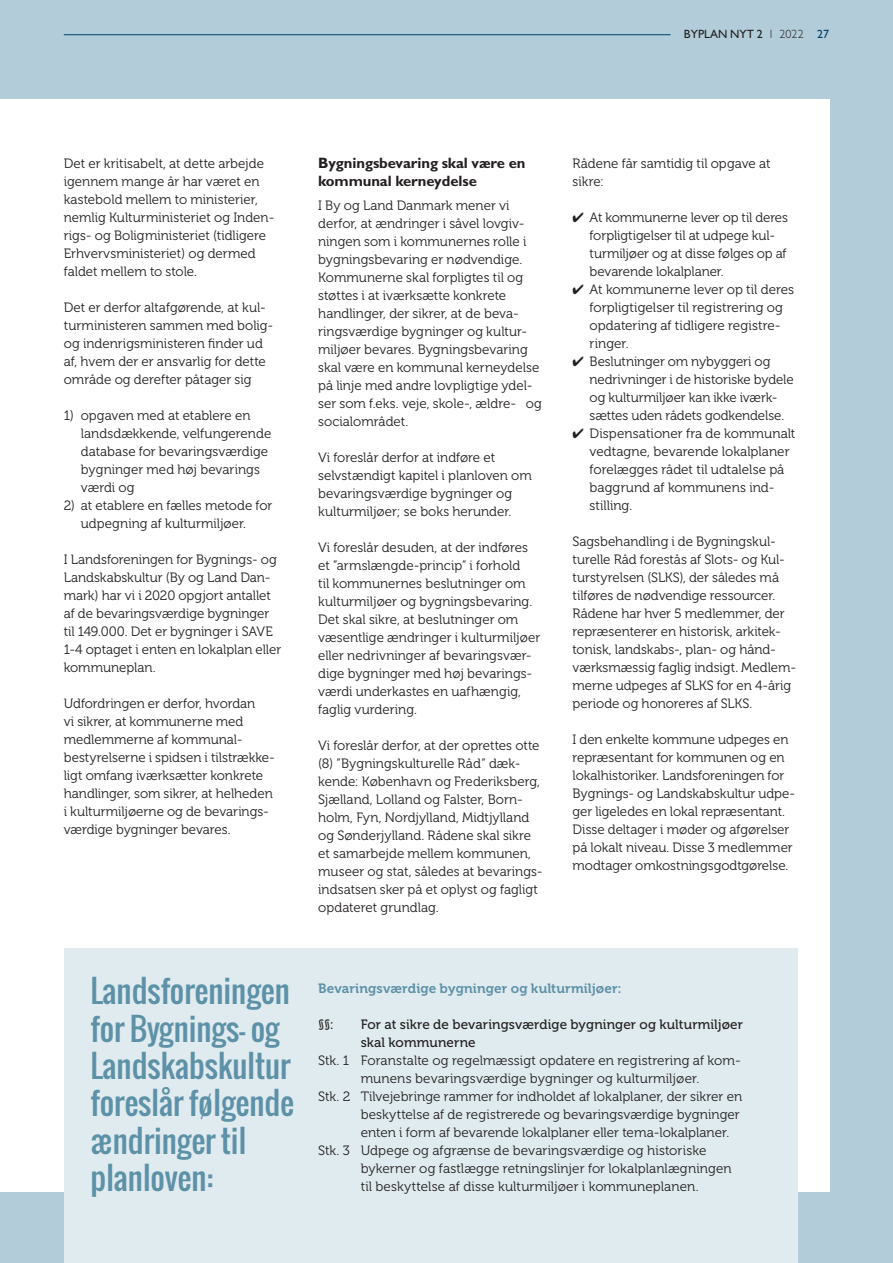
<style>
.page{position:relative;width:893px;height:1263px;background:#b3ccd9}
.page>*{position:absolute;margin:0;border:0;box-sizing:border-box;transform-origin:0 0}
.t1{font:31.2px/37.3px "Oswald";color:#5d91a7}
.t2{font:700 15px/18px "Gill Sans Std";letter-spacing:-.005em;color:#231f20}
.t3{font:13.5px/18px "Museo 300";color:#231f20}
.t4{font:13.5px/18px "Museo 500";letter-spacing:.005em;color:#231f20}
.t5{font:13.5px "Museo 700";letter-spacing:.01em;color:#5d91a7}
.t6{font:12px "Gill Sans Std";color:#231f20}
.s1{font-weight:300}
.s2{color:#00416b}
</style>
<div class="page">
<div style="left:0;top:99px;width:829px;height:1092px;background:#fff"></div>
<div style="left:64px;top:948px;width:733px;height:315px;background:#e0ebf0"></div>
<hr style="left:64px;top:34px;width:607px;height:1px;background:#00416b">
<p class="t6" style="left:684px;top:27px;width:147px">BYPLAN NYT 2 <span class="s1">1 2022</span> <span class="s2">27</span></p>
<p class="t3" style="left:64px;top:155px;width:212px">Det er kritisabelt, at dette arbejde igennem mange år har været en kastebold mellem to ministerier, nemlig Kulturministeriet og Inden&shy;rigs- og Boligministeriet (tidligere Erhvervsministeriet) og dermed faldet mellem to stole.</p>
<p class="t3" style="left:64px;top:299px;width:211px">Det er derfor altafgørende, at kul&shy;turministeren sammen med bolig&shy;og indenrigsministeren finder ud af, hvem der er ansvarlig for dette område og derefter påtager sig</p>
<p class="t3" style="left:81px;top:407px;width:192px;text-indent:-17px">1) opgaven med at etablere en landsdækkende, velfungerende database for bevaringsværdige bygninger med høj bevarings værdi og</p>
<p class="t3" style="left:81px;top:497px;width:193px;text-indent:-17px">2) at etablere en fælles metode for udpegning af kulturmiljøer.</p>
<p class="t3" style="left:64px;top:551px;width:219px">I Landsforeningen for Bygnings- og<br>Landskabskultur (By og Land Dan&shy;mark) har vi i 2020 opgjort antallet af de bevaringsværdige bygninger til 149.000. Det er bygninger i SAVE<br>1-4 optaget i enten en lokalplan eller kommuneplan.</p>
<p class="t3" style="left:64px;top:695px;width:213px">Udfordringen er derfor, hvordan<br>vi sikrer, at kommunerne med medlemmerne af kommunal&shy;bestyrelserne i spidsen i tilstrække&shy;ligt omfang iværksætter konkrete handlinger, som sikrer, at helheden i kulturmiljøerne og de bevarings&shy;værdige bygninger bevares.</p>
<h1 class="t1" style="left:91px;top:972px;width:205px">Landsforeningen for Bygnings- og<br>Landskabskultur foreslår følgende ændringer til planloven:</h1>
<p class="t2" style="left:318px;top:154px;width:209px">Bygningsbevaring skal være en kommunal kerneydelse</p>
<p class="t3" style="left:318px;top:197px;width:225px">I By og Land Danmark mener vi derfor, at ændringer i såvel lovgiv&shy;ningen som i kommunernes rolle i bygningsbevaring er nødvendige.<br>Kommunerne skal forpligtes til og støttes i at iværksætte konkrete handlinger, der sikrer, at de beva&shy;ringsværdige bygninger og kultur&shy;miljøer bevares. Bygningsbevaring skal være en kommunal kerneydelse på linje med andre lovpligtige ydel&shy;ser som f.eks. veje, skole-, ældre- og socialområdet.</p>
<p class="t3" style="left:318px;top:449px;width:215px">Vi foreslår derfor at indføre et selvstændigt kapitel i planloven om bevaringsværdige bygninger og kulturmiljøer; se boks herunder.</p>
<p class="t3" style="left:318px;top:539px;width:224px">Vi foreslår desuden, at der indføres et ”armslængde-princip” i forhold<br>til kommunernes beslutninger om kulturmiljøer og bygningsbevaring.<br>Det skal sikre, at beslutninger om væsentlige ændringer i kulturmiljøer eller nedrivninger af bevaringsvær&shy;dige bygninger med høj bevarings&shy;værdi underkastes en uafhængig, faglig vurdering.</p>
<p class="t3" style="left:318px;top:737px;width:226px">Vi foreslår derfor, at der oprettes otte (8) ”Bygningskulturelle Råd” dæk&shy;kende: København og Frederiksberg, Sjælland, Lolland og Falster, Born&shy;holm, Fyn, Nordjylland, Midtjylland og Sønderjylland. Rådene skal sikre et samarbejde mellem kommunen, museer og stat, således at bevarings&shy;indsatsen sker på et oplyst og fagligt opdateret grundlag.</p>
<p class="t3" style="left:573px;top:155px;width:199px">Rådene får samtidig til opgave at sikre:</p>
<p class="t3" style="left:590px;top:209px;width:200px;text-indent:-17px">✔ At kommunerne lever op til deres forpligtigelser til at udpege kul&shy;turmiljøer og at disse følges op af bevarende lokalplaner.</p>
<p class="t3" style="left:590px;top:281px;width:206px;text-indent:-17px">✔ At kommunerne lever op til deres forpligtigelser til registrering og opdatering af tidligere registre&shy;ringer.</p>
<p class="t3" style="left:590px;top:353px;width:206px;text-indent:-17px">✔ Beslutninger om nybyggeri og nedrivninger i de historiske bydele og kulturmiljøer kan ikke iværk&shy;sættes uden rådets godkendelse.</p>
<p class="t3" style="left:590px;top:425px;width:207px;text-indent:-17px">✔ Dispensationer fra de kommunalt vedtagne, bevarende lokalplaner forelægges rådet til udtalelse på baggrund af kommunens ind&shy;stilling.</p>
<p class="t3" style="left:573px;top:533px;width:225px">Sagsbehandling i de Bygningskul&shy;turelle Råd forestås af Slots- og Kul&shy;turstyrelsen (SLKS), der således må tilføres de nødvendige ressourcer.<br>Rådene har hver 5 medlemmer, der repræsenterer en historisk, arkitek&shy;tonisk, landskabs-, plan- og hånd&shy;værksmæssig faglig indsigt. Medlem&shy;merne udpeges af SLKS for en 4-årig periode og honoreres af SLKS.</p>
<p class="t3" style="left:573px;top:731px;width:224px">I den enkelte kommune udpeges en repræsentant for kommunen og en lokalhistoriker. Landsforeningen for Bygnings- og Landskabskultur udpe&shy;ger ligeledes en lokal repræsentant.<br>Disse deltager i møder og afgørelser på lokalt niveau. Disse 3 medlemmer modtager omkostningsgodtgørelse.</p>
<p class="t5" style="left:318px;top:981px;width:305px">Bevaringsværdige bygninger og kulturmiljøer:</p>
<p class="t4" style="left:318px;top:1015px;width:17px">§§:</p>
<p class="t4" style="left:361px;top:1015px;width:384px">For at sikre de bevaringsværdige bygninger og kulturmiljøer skal kommunerne</p>
<p class="t3" style="left:318px;top:1051px;width:424px">Stk. 1 Foranstalte og regelmæssigt opdatere en registrering af kom-</p>
<p class="t3" style="left:361px;top:1069px;width:340px">munens bevaringsværdige bygninger og kulturmiljøer.</p>
<p class="t3" style="left:318px;top:1087px;width:426px">Stk. 2 Tilvejebringe rammer for indholdet af lokalplaner, der sikrer en</p>
<p class="t3" style="left:361px;top:1105px;width:381px">beskyttelse af de registrerede og bevaringsværdige bygninger</p>
<p class="t3" style="left:361px;top:1123px;width:370px">enten i form af bevarende lokalplaner eller tema-lokalplaner.</p>
<p class="t3" style="left:318px;top:1141px;width:390px">Stk. 3 Udpege og afgrænse de bevaringsværdige og historiske</p>
<p class="t3" style="left:361px;top:1159px;width:372px">bykerner og fastlægge retningslinjer for lokalplanlægningen</p>
<p class="t3" style="left:361px;top:1177px;width:340px">til beskyttelse af disse kulturmiljøer i kommuneplanen.</p>
</div>
